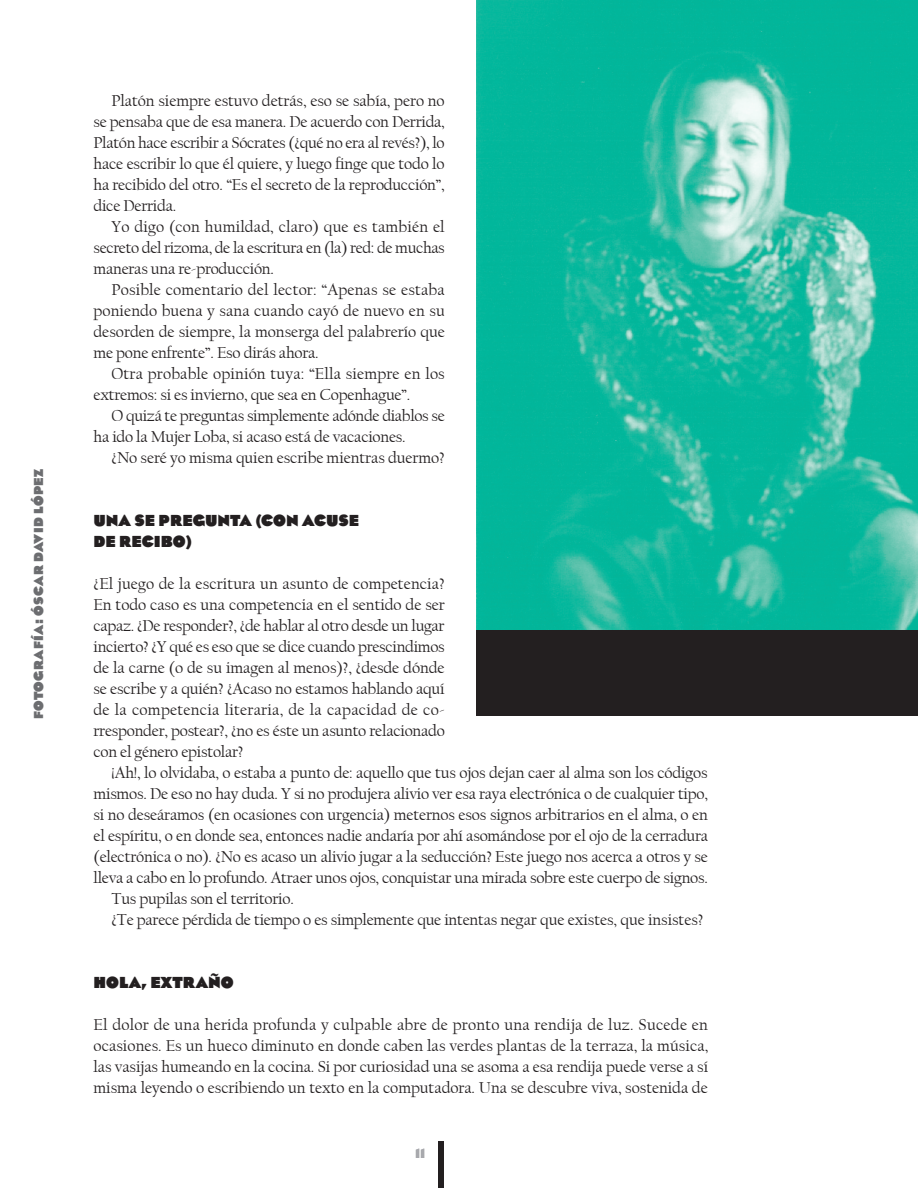
<style>
.page{position:relative;width:918px;height:1188px;background:#fff}
.page>*{position:absolute;margin:0;border:0;box-sizing:border-box;transform-origin:0 0}
.sin_sangria{font:16.5px/21px "Californian FB";letter-spacing:-.015em;color:#231f20;text-align:justify}
.sin_sangria-2{font:16.5px/21px "Californian FB";letter-spacing:.01em;color:#231f20}
.t1{font:900 16.5px/21px "Eagle";color:#231f20}
.Cedula{font:900 13.5px "Eagle";letter-spacing:.025em;color:#6c6d70}
.t2{font:700 13.5px "Eagle";color:#a8a9ad}
</style>
<div class="page">
<div style="left:438px;top:1142px;width:6px;height:46px;background:#231f20"></div>
<img style="left:477px;top:0;width:441px;height:630px">
<div style="left:477px;top:630px;width:441px;height:85px;background:#231f20"></div>
<p class="Cedula" style="left:31px;top:719px;width:252px;rotate:-90deg">FOTOGRAFÍA: ÓSCAR DAVID LÓPEZ</p>
<p class="sin_sangria" style="left:94px;top:90px;width:353px;text-indent:18px">Platón siempre estuvo detrás, eso se sabía, pero no se pensaba que de esa manera. De acuerdo con Derrida, Platón hace escribir a Sócrates (¿qué no era al revés?), lo hace escribir lo que él quiere, y luego finge que todo lo ha recibido del otro. “Es el secreto de la reproducción”, dice Derrida.</p>
<p class="sin_sangria" style="left:94px;top:216px;width:353px;text-indent:18px">Yo digo (con humildad, claro) que es también el secreto del rizoma, de la escritura en (la) red: de muchas maneras una re-producción.</p>
<p class="sin_sangria" style="left:94px;top:279px;width:353px;text-indent:18px">Posible comentario del lector: “Apenas se estaba poniendo buena y sana cuando cayó de nuevo en su desorden de siempre, la monserga del palabrerío que me pone enfrente”. Eso dirás ahora.</p>
<p class="sin_sangria-2" style="left:94px;top:363px;width:353px;text-indent:18px">Otra probable opinión tuya: “Ella siempre en los extremos: si es invierno, que sea en Copenhague”.</p>
<p class="sin_sangria" style="left:94px;top:405px;width:353px;text-indent:18px">O quizá te preguntas simplemente adónde diablos se ha ido la Mujer Loba, si acaso está de vacaciones.</p>
<p class="sin_sangria" style="left:112px;top:447px;width:335px">¿No seré yo misma quien escribe mientras duermo?</p>
<p class="t1" style="left:94px;top:510px;width:267px">UNA SE PREGUNTA (CON ACUSE<br>DE RECIBO)</p>
<p class="sin_sangria" style="left:94px;top:573px;width:353px">¿El juego de la escritura un asunto de competencia?<br>En todo caso es una competencia en el sentido de ser capaz. ¿De responder?, ¿de hablar al otro desde un lugar incierto? ¿Y qué es eso que se dice cuando prescindimos de la carne (o de su imagen al menos)?, ¿desde dónde se escribe y a quién? ¿Acaso no estamos hablando aquí de la competencia literaria, de la capacidad de co&shy;rresponder, postear?, ¿no es éste un asunto relacionado con el género epistolar?</p>
<p class="sin_sangria" style="left:94px;top:762px;width:616px;text-indent:18px">¡Ah!, lo olvidaba, o estaba a punto de: aquello que tus ojos dejan caer al alma son los códigos mismos. De eso no hay duda. Y si no produjera alivio ver esa raya electrónica o de cualquier tipo, si no deseáramos (en ocasiones con urgencia) meternos esos signos arbitrarios en el alma, o en el espíritu, o en donde sea, entonces nadie andaría por ahí asomándose por el ojo de la cerradura (electrónica o no). ¿No es acaso un alivio jugar a la seducción? Este juego nos acerca a otros y se lleva a cabo en lo profundo. Atraer unos ojos, conquistar una mirada sobre este cuerpo de signos.</p>
<p class="sin_sangria" style="left:112px;top:888px;width:184px">Tus pupilas son el territorio.</p>
<p class="sin_sangria" style="left:112px;top:909px;width:593px">¿Te parece pérdida de tiempo o es simplemente que intentas negar que existes, que insistes?</p>
<p class="t1" style="left:94px;top:972px;width:142px">HOLA, EXTRAÑO</p>
<p class="sin_sangria" style="left:94px;top:1015px;width:616px">El dolor de una herida profunda y culpable abre de pronto una rendija de luz. Sucede en ocasiones. Es un hueco diminuto en donde caben las verdes plantas de la terraza, la música, las vasijas humeando en la cocina. Si por curiosidad una se asoma a esa rendija puede verse a sí misma leyendo o escribiendo un texto en la computadora. Una se descubre viva, sostenida de</p>
<p class="t2" style="left:415px;top:1146px;width:12px">11</p>
</div>
